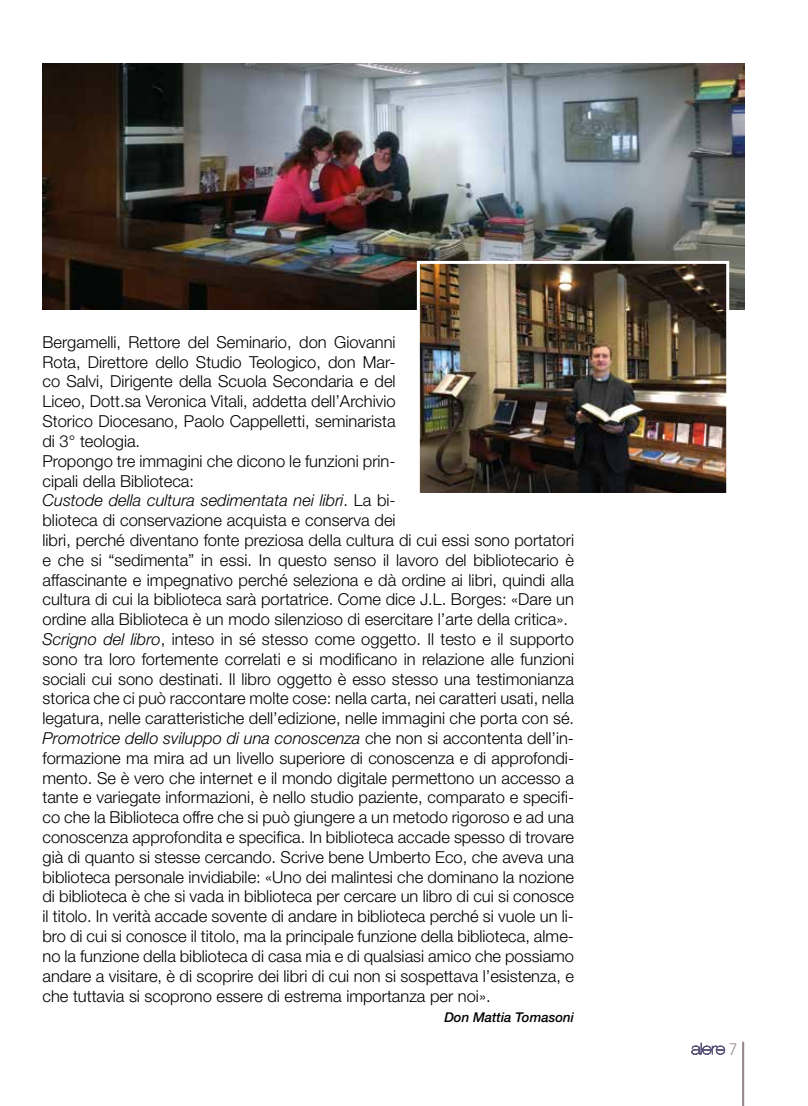
<style>
.page{position:relative;width:808px;height:1106px;background:#fff}
.page>*{position:absolute;margin:0;border:0;box-sizing:border-box;transform-origin:0 0}
.t1{font:300 16.5px/19.8px "Helvetica Neue LT Std";color:#000}
.t2{font:300 16.5px "Avenir";color:#97898a}
.t3{font:italic 500 13.5px "Helvetica Neue";color:#000}
.s1{font-style:italic}
</style>
<div class="page">
<img style="left:43px;top:64px;width:701px;height:245px">
<img style="left:421px;top:265px;width:304px;height:227px">
<div style="left:417px;top:261px;width:312px;height:235px;border:3px solid #fff"></div>
<hr style="left:742px;top:1041px;width:2px;height:65px;background:#97898a">
<svg style="left:691px;top:1042px;width:34px;height:12px"></svg>
<p class="t1" style="left:43px;top:332px;width:533px">Bergamelli, Rettore del Seminario, don Giovanni<br>Rota, Direttore dello Studio Teologico, don Mar-<br>co Salvi, Dirigente della Scuola Secondaria e del<br>Liceo, Dott.sa Veronica Vitali, addetta dell’Archivio<br>Storico Diocesano, Paolo Cappelletti, seminarista<br>di 3° teologia.<br>Propongo tre immagini che dicono le funzioni prin-<br>cipali della Biblioteca:<br><span class="s1">Custode della cultura sedimentata nei libri</span>. La bi-<br>blioteca di conservazione acquista e conserva dei<br>libri, perché diventano fonte preziosa della cultura di cui essi sono portatori e che si “sedimenta” in essi. In questo senso il lavoro del bibliotecario è affascinante e impegnativo perché seleziona e dà ordine ai libri, quindi alla cultura di cui la biblioteca sarà portatrice. Come dice J.L. Borges: «Dare un ordine alla Biblioteca è un modo silenzioso di esercitare l’arte della critica».<br><span class="s1">Scrigno del libro</span>, inteso in sé stesso come oggetto. Il testo e il supporto sono tra loro fortemente correlati e si modificano in relazione alle funzioni sociali cui sono destinati. Il libro oggetto è esso stesso una testimonianza storica che ci può raccontare molte cose: nella carta, nei caratteri usati, nella legatura, nelle caratteristiche dell’edizione, nelle immagini che porta con sé.<br><span class="s1">Promotrice dello sviluppo di una conoscenza</span> che non si accontenta dell’in&shy;formazione ma mira ad un livello superiore di conoscenza e di approfondi&shy;mento. Se è vero che internet e il mondo digitale permettono un accesso a tante e variegate informazioni, è nello studio paziente, comparato e specifi&shy;co che la Biblioteca offre che si può giungere a un metodo rigoroso e ad una conoscenza approfondita e specifica. In biblioteca accade spesso di trovare già di quanto si stesse cercando. Scrive bene Umberto Eco, che aveva una biblioteca personale invidiabile: «Uno dei malintesi che dominano la nozione di biblioteca è che si vada in biblioteca per cercare un libro di cui si conosce il titolo. In verità accade sovente di andare in biblioteca perché si vuole un li&shy;bro di cui si conosce il titolo, ma la principale funzione della biblioteca, alme&shy;no la funzione della biblioteca di casa mia e di qualsiasi amico che possiamo andare a visitare, è di scoprire dei libri di cui non si sospettava l’esistenza, e che tuttavia si scoprono essere di estrema importanza per noi».</p>
<p class="t3" style="left:444px;top:1009px;width:131px">Don Mattia Tomasoni</p>
<p class="t2" style="left:729px;top:1039px;width:10px">7</p>
</div>
